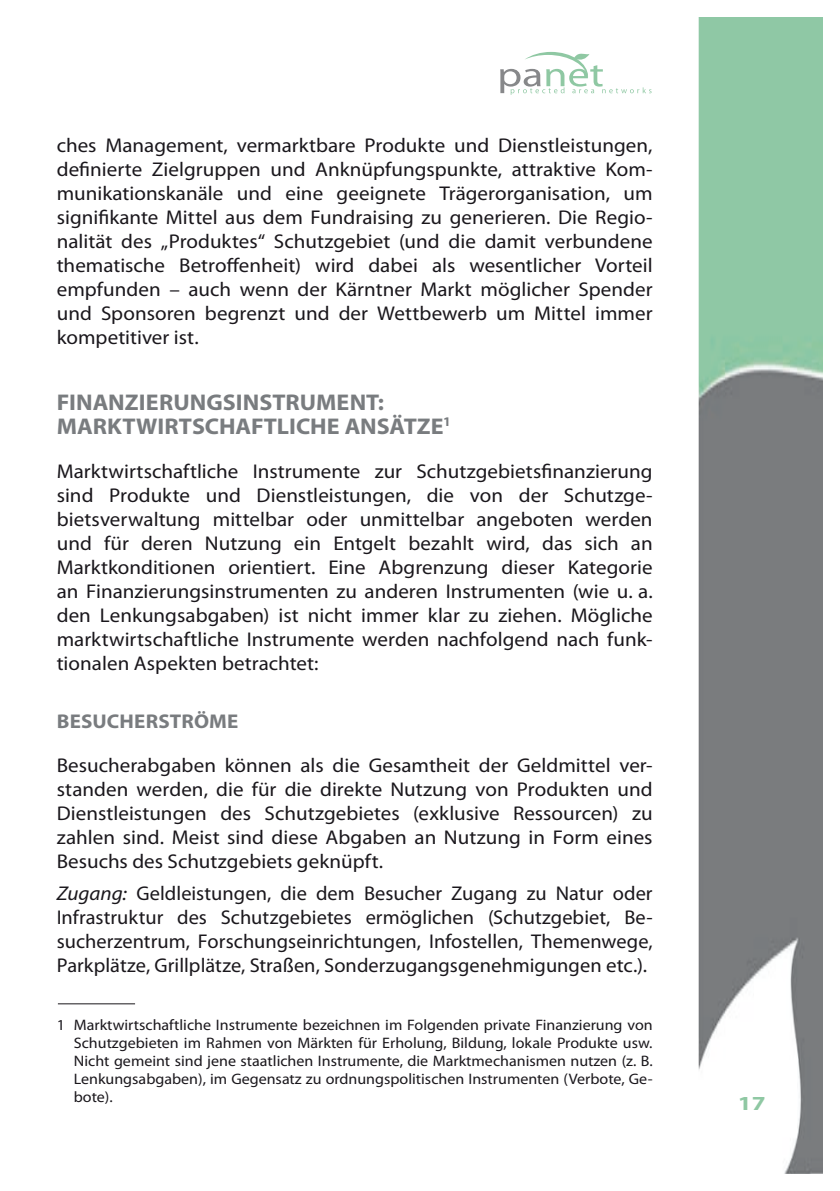
<style>
.page{position:relative;width:840px;height:1191px;background:#fff}
.page>*{position:absolute;margin:0;border:0;box-sizing:border-box;transform-origin:0 0}
.t1{font:700 22.8px "Myriad Pro";letter-spacing:.005em;color:#797c7f;scale:1.05 1}
.t2{font:20px/24px "Myriad Pro";color:#1a171c;text-align:justify;scale:1.05 1}
.t3{font:20px/24px "Myriad Pro";color:#1a171c;text-align:justify}
.t4{font:700 20px "Myriad Pro";letter-spacing:.005em;color:#797c7f;scale:1.05 1}
.t5{font:700 20px "Myriad Pro";color:#8fc8a3;scale:1.25 1}
.t6{font:15.2px/18px "Myriad Pro";color:#1a171c;text-align:justify;scale:1.05 1}
.s1{font-style:italic}
</style>
<div class="page">
<img style="left:698px;top:17px;width:124px;height:1157px">
<svg style="left:500px;top:52px;width:151px;height:43px"></svg>
<hr style="left:58px;top:1003px;width:77px;height:1px;background:#1a171c">
<p class="t2" style="left:57px;top:133px;width:568px">ches Management, vermarktbare Produkte und Dienstleistungen, definierte Zielgruppen und Anknüpfungspunkte, attraktive Kom&shy;munikationskanäle und eine geeignete Trägerorganisation, um signifikante Mittel aus dem Fundraising zu generieren. Die Regio&shy;nalität des „Produktes“ Schutzgebiet (und die damit verbundene thematische Betroffenheit) wird dabei als wesentlicher Vorteil empfunden – auch wenn der Kärntner Markt möglicher Spender und Sponsoren begrenzt und der Wettbewerb um Mittel immer kompetitiver ist.</p>
<p class="t1" style="left:57px;top:387px;width:34px">FINAN</p>
<p class="t1" style="left:125px;top:387px;width:48px">ZIERUNG</p>
<p class="t1" style="left:223px;top:387px;width:76px">SINSTRUM</p>
<p class="t1" style="left:336px;top:387px;width:47px">ENT:</p>
<p class="t1" style="left:57px;top:411px;width:17px">MARK</p>
<p class="t1" style="left:122px;top:411px;width:93px">TWIRTSCHAF</p>
<p class="t1" style="left:264px;top:411px;width:179px">TLICH E ANSÄTZE<sup>1</sup></p>
<p class="t2" style="left:57px;top:459px;width:568px">Marktwirtschaftliche Instrumente zur Schutzgebietsfinanzierung sind Produkte und Dienstleistungen, die von der Schutzge&shy;bietsverwaltung mittelbar oder unmittelbar angeboten werden und für deren Nutzung ein Entgelt bezahlt wird, das sich an Marktkonditionen orientiert. Eine Abgrenzung dieser Kategorie an Finanzierungsinstrumenten zu anderen Instrumenten (wie u. a. den Lenkungsabgaben) ist nicht immer klar zu ziehen. Mögliche marktwirtschaftliche Instrumente werden nachfolgend nach funk&shy;tionalen Aspekten betrachtet:</p>
<p class="t4" style="left:57px;top:708px;width:48px">BESUCH</p>
<p class="t4" style="left:134px;top:708px;width:60px">ERSTRÖM</p>
<p class="t4" style="left:227px;top:708px;width:12px">E</p>
<p class="t2" style="left:57px;top:753px;width:568px">Besucherabgaben können als die Gesamtheit der Geldmittel ver&shy;standen werden, die für die direkte Nutzung von Produkten und Dienstleistungen des Schutzgebietes (exklusive Ressourcen) zu zahlen sind. Meist sind diese Abgaben an Nutzung in Form eines Besuchs des Schutzgebiets geknüpft.</p>
<p class="t3" style="left:57px;top:881px;width:597px"><span class="s1">Zugang:</span> Geldleistungen, die dem Besucher Zugang zu Natur oder Infrastruktur des Schutzgebietes ermöglichen (Schutzgebiet, Be&shy;sucherzentrum, Forschungseinrichtungen, Infostellen, Themenwege, Parkplätze, Grillplätze, Straßen, Sonderzugangsgenehmigungen etc.).</p>
<p class="t6" style="left:74px;top:1015px;width:552px;text-indent:-17px">1 Marktwirtschaftliche Instrumente bezeichnen im Folgenden private Finanzierung von Schutzgebieten im Rahmen von Märkten für Erholung, Bildung, lokale Produkte usw.<br>Nicht gemeint sind jene staatlichen Instrumente, die Marktmechanismen nutzen (z. B.<br>Lenkungsabgaben), im Gegensatz zu ordnungspolitischen Instrumenten (Verbote, Ge&shy;bote).</p>
<p class="t5" style="left:737px;top:1089px;width:24px">17</p>
</div>
